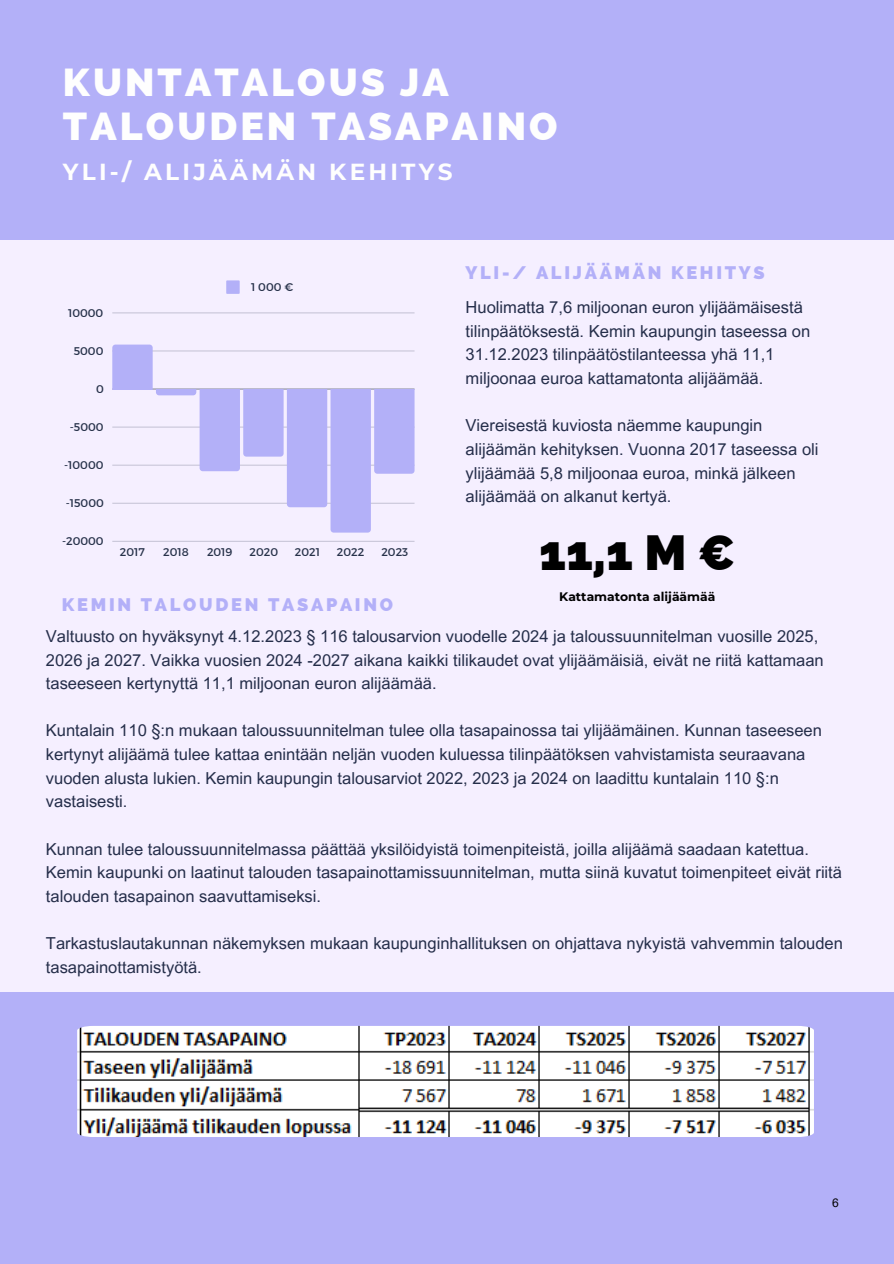
<style>
.page{position:relative;width:894px;height:1264px;background:#fff}
.page>*{position:absolute;margin:0;border:0;box-sizing:border-box;transform-origin:0 0}
.t1{font:800 49.35px "Raleway";color:#000}
.t2{font:800 39px/43.8px "Raleway";letter-spacing:.08em;color:#fefefe}
.t3{font:700 23.1px "Montserrat";letter-spacing:.14em;color:#fefefe}
.t4{font:800 18.15px "Raleway";letter-spacing:.15em;color:#b3b0f8}
.t5{font:16.5px/23.7px "Arial MT Pro";color:#252e4a}
.t6{font:700 12.3px "Montserrat";color:#000}
.t7{font:12px "Arial MT Pro";color:#000}
.t8{font:11.25px "Montserrat";color:#27324a}
</style>
<div class="page">
<div style="left:0;top:0;width:893px;height:1263px;background:#b3b0f8"></div>
<div style="left:0;top:240px;width:893px;height:751px;background:#f5efff"></div>
<svg style="left:226px;top:280px;width:13px;height:14px"></svg>
<hr style="left:112px;top:541px;width:302px;height:1px;background:#27324a">
<hr style="left:112px;top:312px;width:302px;height:1px;background:#27324a">
<svg style="left:112px;top:344px;width:302px;height:188px"></svg>
<img style="left:77px;top:1025px;width:736px;height:111px">
<h3 class="t2" style="left:63px;top:60px;width:496px">KUNTATALOUS JA<br>TALOUDEN TASAPAINO</h3>
<h2 class="t3" style="left:63px;top:157px;width:391px">YLI-/ ALIJÄÄMÄN KEHITYS</h2>
<p class="t8" style="left:68px;top:305px;width:37px">10000</p>
<p class="t8" style="left:74px;top:343px;width:31px">5000</p>
<p class="t8" style="left:96px;top:381px;width:9px">0</p>
<p class="t8" style="left:70px;top:419px;width:35px">-5000</p>
<p class="t8" style="left:64px;top:457px;width:41px">-10000</p>
<p class="t8" style="left:66px;top:495px;width:40px">-15000</p>
<p class="t8" style="left:62px;top:534px;width:43px">-20000</p>
<p class="t8" style="left:251px;top:279px;width:44px">1 000 €</p>
<p class="t8" style="left:120px;top:545px;width:26px">2017</p>
<p class="t8" style="left:163px;top:545px;width:27px">2018</p>
<p class="t8" style="left:207px;top:545px;width:27px">2019</p>
<p class="t8" style="left:249px;top:545px;width:30px">2020</p>
<p class="t8" style="left:295px;top:545px;width:27px">2021</p>
<p class="t8" style="left:337px;top:545px;width:29px">2022</p>
<p class="t8" style="left:381px;top:545px;width:28px">2023</p>
<p class="t4" style="left:62px;top:593px;width:332px">KEMIN TALOUDEN TASAPAINO</p>
<p class="t4" style="left:465px;top:262px;width:300px">YLI-/ ALIJÄÄMÄN KEHITYS</p>
<h4 class="t5" style="left:465px;top:297px;width:346px">Huolimatta 7,6 miljoonan euron ylijäämäisestä tilinpäätöksestä. Kemin kaupungin taseessa on 31.12.2023 tilinpäätöstilanteessa yhä 11,1 miljoonaa euroa kattamatonta alijäämää.</h4>
<h4 class="t5" style="left:465px;top:416px;width:354px">Viereisestä kuviosta näemme kaupungin alijäämän kehityksen. Vuonna 2017 taseessa oli ylijäämää 5,8 miljoonaa euroa, minkä jälkeen alijäämää on alkanut kertyä.</h4>
<p class="t1" style="left:539px;top:523px;width:197px">11,1 M €</p>
<p class="t6" style="left:559px;top:589px;width:157px">Kattamatonta alijäämää</p>
<p class="t5" style="left:46px;top:626px;width:779px">Valtuusto on hyväksynyt 4.12.2023 § 116 talousarvion vuodelle 2024 ja taloussuunnitelman vuosille 2025,<br>2026 ja 2027. Vaikka vuosien 2024 -2027 aikana kaikki tilikaudet ovat ylijäämäisiä, eivät ne riitä kattamaan taseeseen kertynyttä 11,1 miljoonan euron alijäämää.</p>
<h1 class="t5" style="left:46px;top:720px;width:777px">Kuntalain 110 §:n mukaan taloussuunnitelman tulee olla tasapainossa tai ylijäämäinen. Kunnan taseeseen kertynyt alijäämä tulee kattaa enintään neljän vuoden kuluessa tilinpäätöksen vahvistamista seuraavana vuoden alusta lukien. Kemin kaupungin talousarviot 2022, 2023 ja 2024 on laadittu kuntalain 110 §:n vastaisesti.</h1>
<p class="t5" style="left:46px;top:839px;width:797px">Kunnan tulee taloussuunnitelmassa päättää yksilöidyistä toimenpiteistä, joilla alijäämä saadaan katettua.<br>Kemin kaupunki on laatinut talouden tasapainottamissuunnitelman, mutta siinä kuvatut toimenpiteet eivät riitä talouden tasapainon saavuttamiseksi.</p>
<p class="t5" style="left:46px;top:933px;width:798px">Tarkastuslautakunnan näkemyksen mukaan kaupunginhallituksen on ohjattava nykyistä vahvemmin talouden tasapainottamistyötä.</p>
<p class="t7" style="left:831px;top:1198px;width:8px">6</p>
</div>
